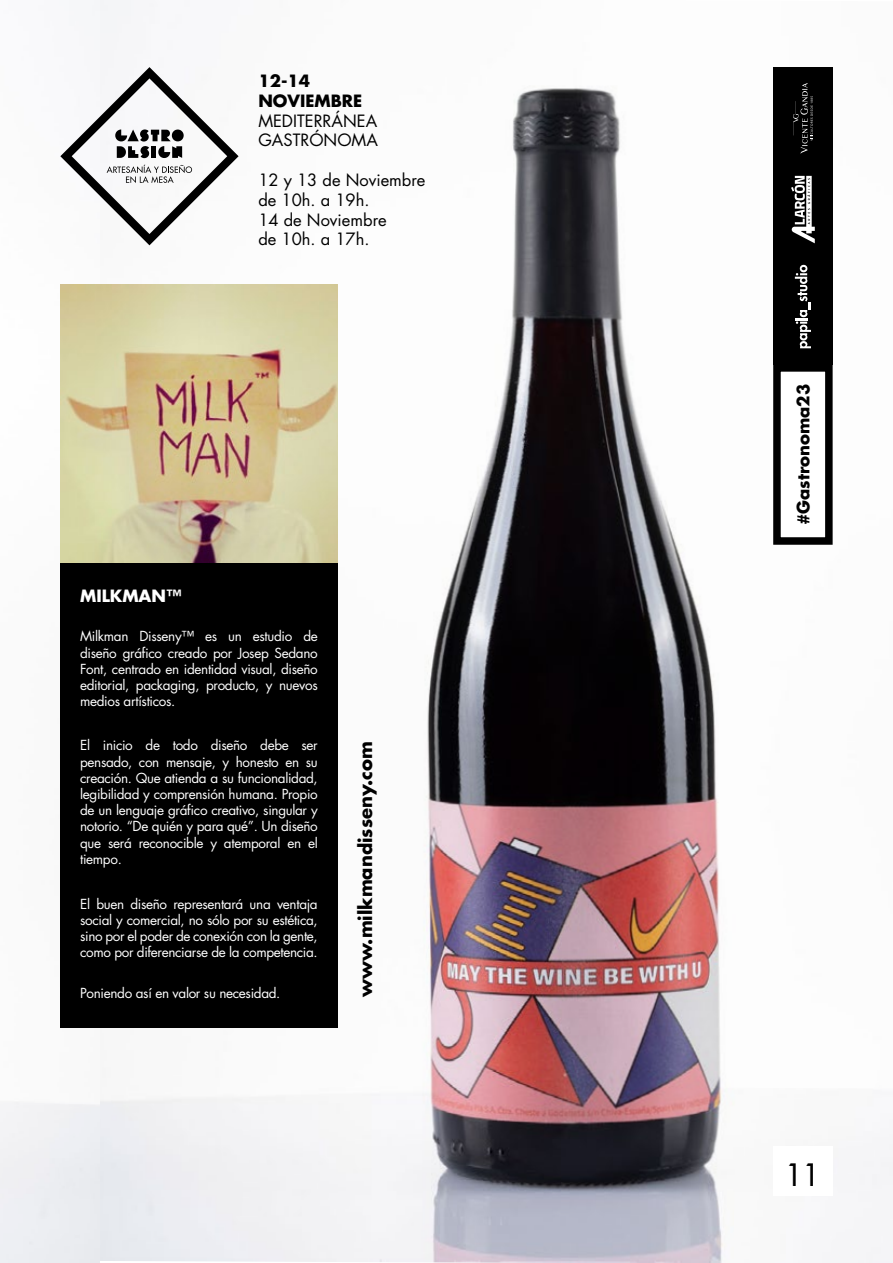
<style>
.page{position:relative;width:893px;height:1263px;background:#fff}
.page>*{position:absolute;margin:0;border:0;box-sizing:border-box;transform-origin:0 0}
.t1{font:500 30px "Futura Std";color:#000}
.t2{font:700 18px "Futura Std";color:#000}
.t3{font:16.5px/19.8px "Futura Std";color:#000}
.t4{font:700 16.5px/19.8px "Futura Std";color:#000}
.t5{font:700 16.5px "Futura Std";color:#fff}
.t6{font:13.5px/16.2px "Futura Std";letter-spacing:-.025em;color:#fff;text-align:justify}
</style>
<div class="page">
<img style="left:100px;top:0;width:793px;height:1263px">
<img style="left:0;top:284px;width:100px;height:979px">
<div style="left:773px;top:1146px;width:60px;height:50px;background:#fff"></div>
<div style="left:60px;top:562px;width:278px;height:465px;background:#000"></div>
<img style="left:60px;top:285px;width:278px;height:277px">
<svg style="left:60px;top:67px;width:179px;height:178px"></svg>
<div style="left:773px;top:67px;width:60px;height:297px;background:#000"></div>
<svg style="left:795px;top:265px;width:16px;height:83px"></svg>
<div style="left:777px;top:368px;width:52px;height:173px;background:#fff"></div>
<div style="left:773px;top:364px;width:60px;height:181px;border:8px solid #000"></div>
<svg style="left:791px;top:176px;width:24px;height:67px"></svg>
<svg style="left:793px;top:83px;width:20px;height:71px"></svg>
<p class="t4" style="left:258px;top:71px;width:105px">12-14<br>NOVIEMBRE</p>
<p class="t3" style="left:258px;top:111px;width:121px">MEDITERRÁNEA<br>GASTRÓNOMA</p>
<p class="t3" style="left:258px;top:170px;width:169px">12 y 13 de Noviembre de 10h. a 19h.<br>14 de Noviembre<br>de 10h. a 17h.</p>
<p class="t5" style="left:80px;top:585px;width:103px">MILKMAN™</p>
<p class="t6" style="left:80px;top:628px;width:239px">Milkman Disseny™ es un estudio de diseño gráfico creado por Josep Sedano Font, centrado en identidad visual, diseño editorial, packaging, producto, y nuevos medios artísticos.</p>
<p class="t6" style="left:80px;top:737px;width:239px">El inicio de todo diseño debe ser pensado, con mensaje, y honesto en su creación. Que atienda a su funcionalidad, legibilidad y comprensión humana. Propio de un lenguaje gráfico creativo, singular y notorio. “De quién y para qué”. Un diseño que será reconocible y atemporal en el tiempo.</p>
<p class="t6" style="left:80px;top:896px;width:239px">El buen diseño representará una ventaja social y comercial, no sólo por su estética, sino por el poder de conexión con la gente, como por diferenciarse de la competencia.</p>
<p class="t6" style="left:80px;top:985px;width:202px">Poniendo así en valor su necesidad.</p>
<h2 class="t2" style="left:353px;top:997px;width:257px;rotate:-90deg">www.milkmandisseny.com</h2>
<p class="t4" style="left:793px;top:525px;width:143px;rotate:-90deg">#Gastronoma23</p>
<h1 class="t1" style="left:786px;top:1156px;width:36px">11</h1>
</div>
